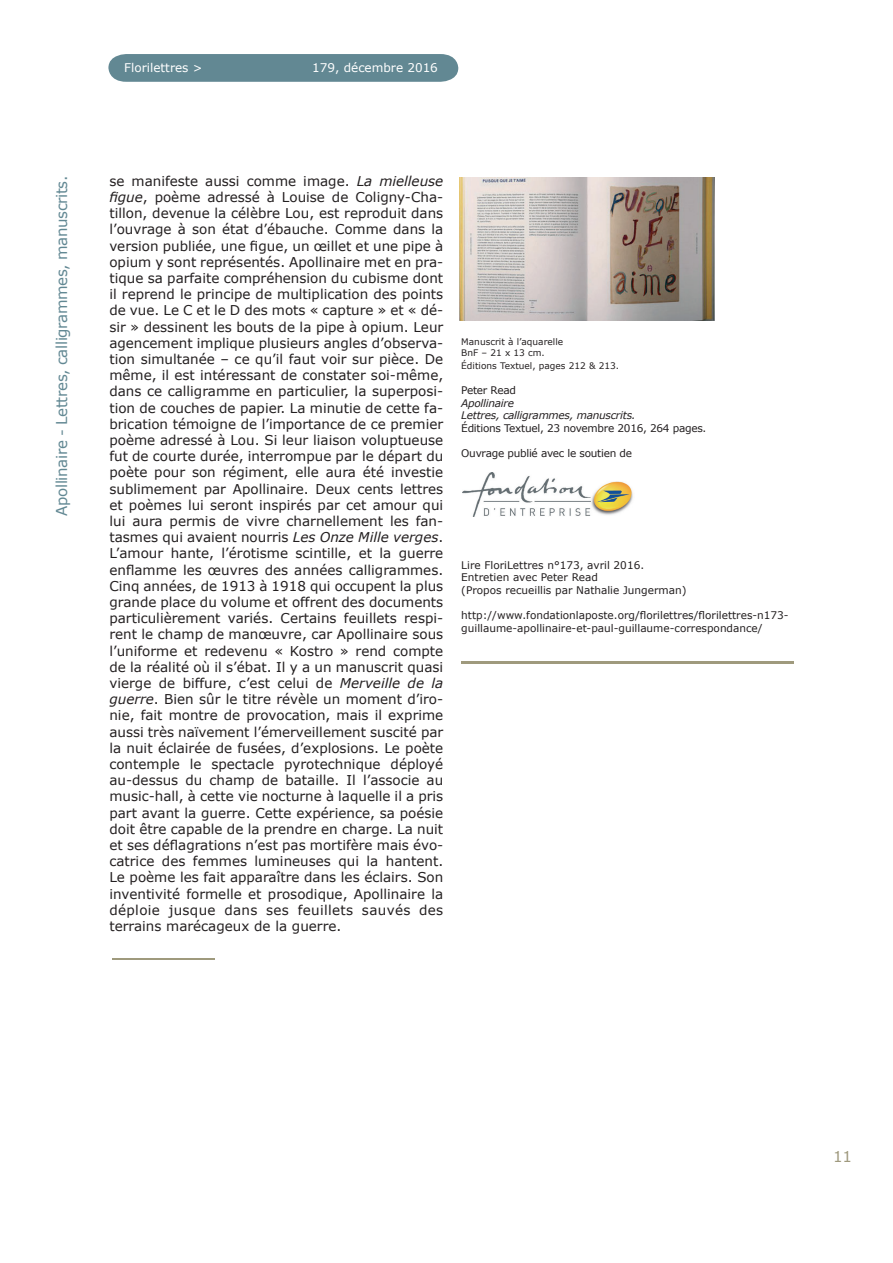
<style>
.page{position:relative;width:893px;height:1263px;background:#fff}
.page>*{position:absolute;margin:0;border:0;box-sizing:border-box;transform-origin:0 0}
.t1{font:15px "Verdana";letter-spacing:-.025em;color:#628893}
.t2{font:15px "Verdana";color:#9f997e}
.t3{font:13.5px/16.2px "Verdana";color:#231f20;text-align:justify}
.t4{font:12px "Verdana";color:#fff}
.t5{font:10.5px/12.6px "Verdana";color:#231f20}
.t6{font:10.5px "Verdana";letter-spacing:-.025em;color:#231f20}
.t7{font:italic 10.5px/12.6px "Verdana";letter-spacing:-.025em;color:#231f20}
.t8{font:9px/10.8px "Verdana";color:#231f20}
.s1{font-style:italic}
</style>
<div class="page">
<div style="left:108px;top:54px;width:350px;height:28px;background:#628893"></div>
<img style="left:463px;top:473px;width:170px;height:44px">
<img style="left:459px;top:177px;width:255px;height:144px">
<p class="t4" style="left:124px;top:59px;width:80px">Florilettres &gt;</p>
<p class="t4" style="left:312px;top:59px;width:127px">179, décembre 2016</p>
<p class="t1" style="left:52px;top:516px;width:341px;rotate:-90deg">Apollinaire - Lettres, calligrammes, manuscrits.</p>
<p class="t3" style="left:109px;top:172px;width:335px">se manifeste aussi comme image. <span class="s1">La mielleuse figue</span>, poème adressé à Louise de Coligny-Cha&shy;tillon, devenue la célèbre Lou, est reproduit dans l’ouvrage à son état d’ébauche. Comme dans la version publiée, une figue, un œillet et une pipe à opium y sont représentés. Apollinaire met en pra&shy;tique sa parfaite compréhension du cubisme dont il reprend le principe de multiplication des points de vue. Le C et le D des mots « capture » et « dé&shy;sir » dessinent les bouts de la pipe à opium. Leur agencement implique plusieurs angles d’observa&shy;tion simultanée – ce qu’il faut voir sur pièce. De même, il est intéressant de constater soi-même, dans ce calligramme en particulier, la superposi&shy;tion de couches de papier. La minutie de cette fa&shy;brication témoigne de l’importance de ce premier poème adressé à Lou. Si leur liaison voluptueuse fut de courte durée, interrompue par le départ du poète pour son régiment, elle aura été investie sublimement par Apollinaire. Deux cents lettres et poèmes lui seront inspirés par cet amour qui lui aura permis de vivre charnellement les fan&shy;tasmes qui avaient nourris <span class="s1">Les Onze Mille verges</span>.<br>L’amour hante, l’érotisme scintille, et la guerre enflamme les œuvres des années calligrammes.<br>Cinq années, de 1913 à 1918 qui occupent la plus grande place du volume et offrent des documents particulièrement variés. Certains feuillets respi&shy;rent le champ de manœuvre, car Apollinaire sous l’uniforme et redevenu « Kostro » rend compte de la réalité où il s’ébat. Il y a un manuscrit quasi vierge de biffure, c’est celui de <span class="s1">Merveille de la guerre</span>. Bien sûr le titre révèle un moment d’iro&shy;nie, fait montre de provocation, mais il exprime aussi très naïvement l’émerveillement suscité par la nuit éclairée de fusées, d’explosions. Le poète contemple le spectacle pyrotechnique déployé au-dessus du champ de bataille. Il l’associe au music-hall, à cette vie nocturne à laquelle il a pris part avant la guerre. Cette expérience, sa poésie doit être capable de la prendre en charge. La nuit et ses déflagrations n’est pas mortifère mais évo&shy;catrice des femmes lumineuses qui la hantent.<br>Le poème les fait apparaître dans les éclairs. Son inventivité formelle et prosodique, Apollinaire la déploie jusque dans ses feuillets sauvés des terrains marécageux de la guerre.</p>
<p class="t8" style="left:461px;top:336px;width:103px">Manuscrit à l’aquarelle<br>BnF – 21 x 13 cm.</p>
<p class="t8" style="left:461px;top:360px;width:159px">Éditions Textuel, pages 212 &amp; 213.</p>
<p class="t6" style="left:461px;top:384px;width:56px">Peter Read</p>
<p class="t7" style="left:461px;top:396px;width:176px">Apollinaire<br>Lettres, calligrammes, manuscrits.</p>
<p class="t6" style="left:461px;top:421px;width:247px">Éditions Textuel, 23 novembre 2016, 264 pages.</p>
<p class="t6" style="left:461px;top:447px;width:172px">Ouvrage publié avec le soutien de</p>
<p class="t5" style="left:461px;top:558px;width:227px">Lire FloriLettres n°173, avril 2016.<br>Entretien avec Peter Read<br>(Propos recueillis par Nathalie Jungerman)</p>
<p class="t5" style="left:461px;top:609px;width:329px">http://www.fondationlaposte.org/florilettres/florilettres-n173- guillaume-apollinaire-et-paul-guillaume-correspondance/</p>
<p class="t2" style="left:833px;top:1147px;width:20px">11</p>
</div>
